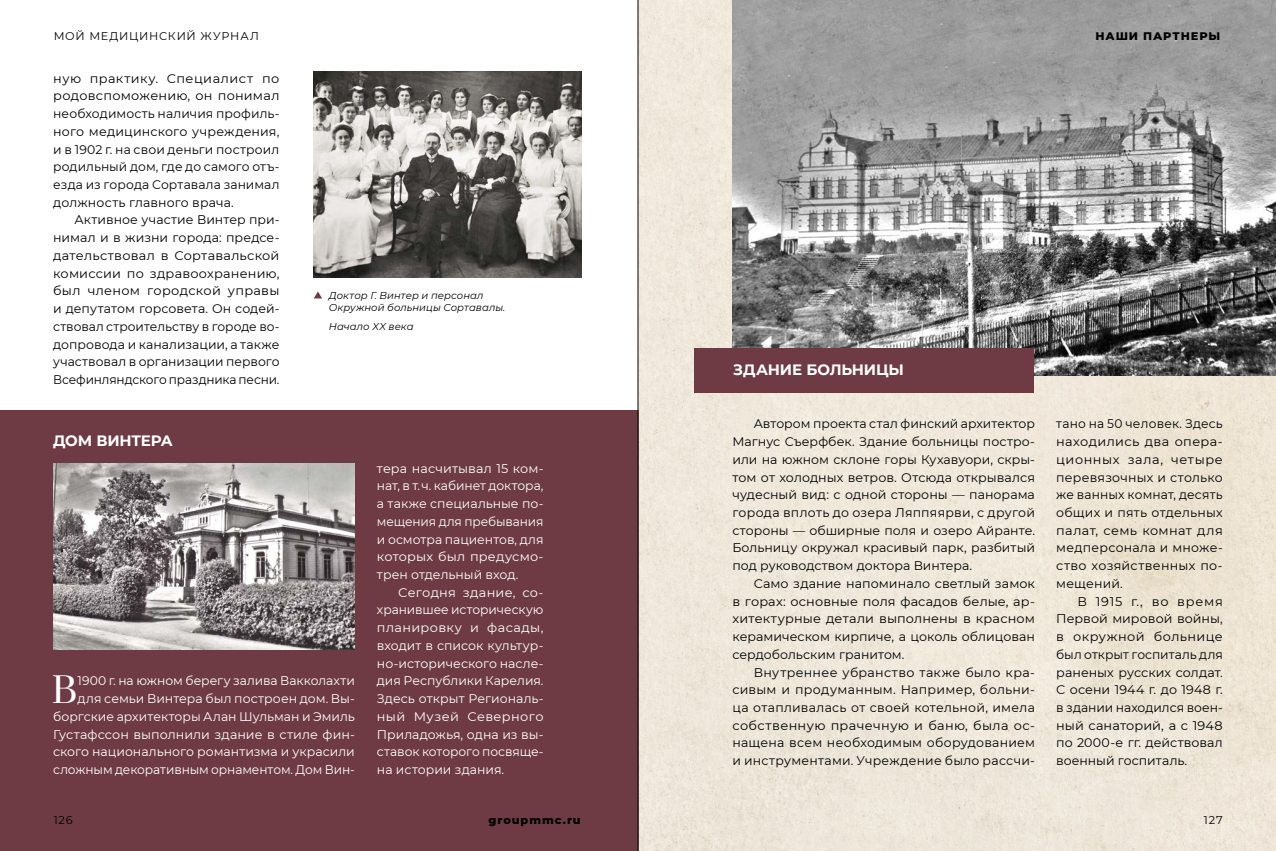
<style>
.page{position:relative;width:1276px;height:851px;background:#fff}
.page>*{position:absolute;margin:0;border:0;box-sizing:border-box;transform-origin:0 0}
.t1{font:34.62px "Prata";color:#fff}
.t2{font:700 15px "Montserrat";letter-spacing:-.015em;color:#fff}
.t3{font:12.5px/17.8px "Montserrat";letter-spacing:.005em;color:#000;text-align:justify}
.t4{font:12.5px/17.8px "Montserrat";color:#fff;text-align:justify}
.t5{font:11.25px "Montserrat";letter-spacing:.07em;color:#000}
.t6{font:800 11.25px "Montserrat";letter-spacing:.08em;color:#000}
.t7{font:italic 10px/12px "Montserrat";letter-spacing:.005em;color:#000}
</style>
<div class="page">
<div style="left:0;top:410px;width:638px;height:440px;background:#6e3b44"></div>
<img style="left:639px;top:0;width:637px;height:850px">
<img style="left:53px;top:463px;width:302px;height:186px">
<img style="left:732px;top:0;width:544px;height:375px">
<div style="left:694px;top:348px;width:340px;height:45px;background:#6e3b44"></div>
<img style="left:314px;top:72px;width:267px;height:205px">
<svg style="left:314px;top:291px;width:8px;height:7px"></svg>
<hr style="left:638px;top:0;width:1px;height:850px;background:#000">
<p class="t5" style="left:54px;top:28px;width:207px">мой М едицинский журнал</p>
<p class="t6" style="left:1095px;top:28px;width:126px">Наши партнеры</p>
<p class="t3" style="left:53px;top:69px;width:228px">ную практику. Специалист по родовспоможению, он понимал необходимость наличия профиль&shy;ного медицинского учреждения, и в 1902 г. на свои деньги построил родильный дом, где до самого отъ&shy;езда из города Сортавала занимал должность главного врача.</p>
<p class="t3" style="left:53px;top:211px;width:228px;text-indent:21px">Активное участие Винтер при&shy;нимал и в жизни города: предсе&shy;дательствовал в Сортавальской комиссии по здравоохранению, был членом городской управы и депутатом горсовета. Он содей&shy;ствовал строительству в городе во&shy;допровода и канализации, а также участвовал в организации первого Всефинляндского праздника песни.</p>
<p class="t2" style="left:53px;top:430px;width:110px">Дом винтера</p>
<p class="t7" style="left:329px;top:289px;width:178px">Доктор Г. Винтер и персонал<br>Окружной больницы Сортавалы.</p>
<p class="t7" style="left:329px;top:320px;width:86px">Начало XX века</p>
<h1 class="t1" style="left:52px;top:661px;width:27px">В</h1>
<p class="t4" style="left:53px;top:671px;width:303px;text-align:right">1900 г. на южном берегу залива Вакколахти для семьи Винтера был построен дом. Вы&shy;боргские архитекторы Алан Шульман и Эмиль Густафссон выполнили здание в стиле фин&shy;ского национального романтизма и украсили сложным декоративным орнаментом. Дом Вин-</p>
<p class="t4" style="left:377px;top:459px;width:168px">тера насчитывал 15 ком&shy;нат, в т. ч. кабинет доктора, а также специальные по&shy;мещения для пребывания и осмотра пациентов, для которых был предусмо&shy;трен отдельный вход.</p>
<p class="t4" style="left:377px;top:583px;width:168px;text-indent:21px">Сегодня здание, со&shy;хранившее историческую планировку и фасады, входит в список культур&shy;но-исторического насле&shy;дия Республики Карелия.<br>Здесь открыт Региональ&shy;ный Музей Северного Приладожья, одна из вы&shy;ставок которого посвяще&shy;на истории здания.</p>
<p class="t2" style="left:733px;top:359px;width:23px">Здан</p>
<p class="t2" style="left:780px;top:359px;width:39px">ие бол</p>
<p class="t2" style="left:841px;top:359px;width:64px">ьн ицы</p>
<p class="t3" style="left:732px;top:414px;width:304px;text-indent:21px">Автором проекта стал финский архитектор Магнус Съерфбек. Здание больницы постро&shy;или на южном склоне горы Кухавуори, скры&shy;том от холодных ветров. Отсюда открывался чудесный вид: с одной стороны — панорама города вплоть до озера Ляппяярви, с другой стороны — обширные поля и озеро Айранте.<br>Больницу окружал красивый парк, разбитый под руководством доктора Винтера.</p>
<p class="t3" style="left:732px;top:574px;width:304px;text-indent:21px">Само здание напоминало светлый замок в горах: основные поля фасадов белые, ар&shy;хитектурные детали выполнены в красном керамическом кирпиче, а цоколь облицован сердобольским гранитом.</p>
<p class="t3" style="left:732px;top:662px;width:304px;text-indent:21px">Внутреннее убранство также было кра&shy;сивым и продуманным. Например, больни&shy;ца отапливалась от своей котельной, имела собственную прачечную и баню, была ос&shy;нащена всем необходимым оборудованием и инструментами. Учреждение было рассчи-</p>
<p class="t3" style="left:1056px;top:414px;width:168px">тано на 50 человек. Здесь находились два опера&shy;ционных зала, четыре перевязочных и столько же ванных комнат, десять общих и пять отдельных палат, семь комнат для медперсонала и множе&shy;ство хозяйственных по&shy;мещений.</p>
<p class="t3" style="left:1056px;top:591px;width:168px;text-indent:21px">В 1915 г., во время Первой мировой войны, в окружной больнице был открыт госпиталь для раненых русских солдат.<br>С осени 1944 г. до 1948 г. в здании находился воен&shy;ный санаторий, а с 1948 по 2000-е гг. действовал военный госпиталь.</p>
<p class="t5" style="left:54px;top:812px;width:20px">126</p>
<p class="t5" style="left:1204px;top:812px;width:20px">127</p>
<p class="t6" style="left:488px;top:811px;width:94px">groupmmc.ru</p>
</div>
